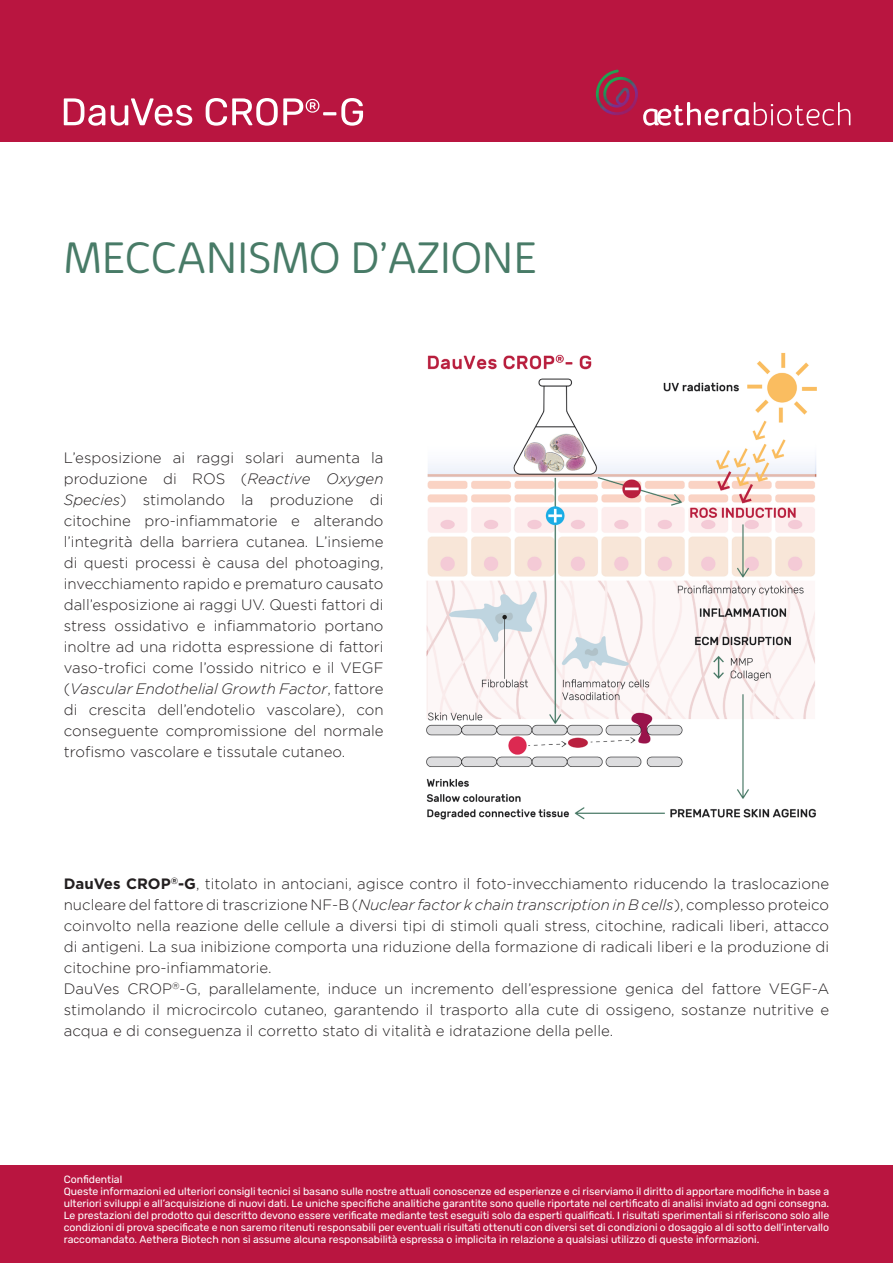
<style>
.page{position:relative;width:893px;height:1263px;background:#fff}
.page>*{position:absolute;margin:0;border:0;box-sizing:border-box;transform-origin:0 0}
.t1{font:300 45px "Kabrio Soft";color:#487b67}
.t2{font:300 15px/21px "Gotham";color:#231f20;text-align:justify}
.t3{font:10.5px/12px "Rubik";color:#fff;text-align:justify}
.s1{font-style:italic}
.s2{font-weight:700}
</style>
<div class="page">
<img style="left:426px;top:352px;width:391px;height:468px">
<div style="left:0;top:0;width:893px;height:141px;background:#b91540"></div>
<div style="left:0;top:1165px;width:893px;height:98px;background:#b91540"></div>
<svg style="left:64px;top:98px;width:299px;height:28px"></svg>
<img style="left:596px;top:70px;width:42px;height:45px">
<svg style="left:643px;top:102px;width:207px;height:24px"></svg>
<p class="t1" style="left:64px;top:232px;width:475px">MECCANISMO D’AZIONE</p>
<p class="t2" style="left:64px;top:447px;width:321px">L’esposizione ai raggi solari aumenta la produzione di ROS (<span class="s1">Reactive Oxygen Species</span>) stimolando la produzione di citochine pro-infiammatorie e alterando l’integrità della barriera cutanea. L’insieme di questi processi è causa del photoaging, invecchiamento rapido e prematuro causato dall’esposizione ai raggi UV. Questi fattori di stress ossidativo e infiammatorio portano inoltre ad una ridotta espressione di fattori vaso-trofici come l’ossido nitrico e il VEGF (<span class="s1">Vascular Endothelial Growth Factor</span>, fattore di crescita dell’endotelio vascolare), con conseguente compromissione del normale trofismo vascolare e tissutale cutaneo.</p>
<p class="t2" style="left:64px;top:873px;width:767px"><span class="s2">DauVes CROP</span><sup>®</sup><span class="s2">-G</span>, titolato in antociani, agisce contro il foto-invecchiamento riducendo la traslocazione nucleare del fattore di trascrizione NF-B (<span class="s1">Nuclear factor k chain transcription in B cells</span>), complesso proteico coinvolto nella reazione delle cellule a diversi tipi di stimoli quali stress, citochine, radicali liberi, attacco di antigeni. La sua inibizione comporta una riduzione della formazione di radicali liberi e la produzione di citochine pro-infiammatorie.</p>
<p class="t2" style="left:64px;top:978px;width:767px">DauVes CROP<sup>®</sup>-G, parallelamente, induce un incremento dell’espressione genica del fattore VEGF-A stimolando il microcircolo cutaneo, garantendo il trasporto alla cute di ossigeno, sostanze nutritive e acqua e di conseguenza il corretto stato di vitalità e idratazione della pelle.</p>
<p class="t3" style="left:64px;top:1173px;width:60px">Confidential</p>
<p class="t3" style="left:64px;top:1185px;width:767px">Queste informazioni ed ulteriori consigli tecnici si basano sulle nostre attuali conoscenze ed esperienze e ci riserviamo il diritto di apportare modifiche in base a ulteriori sviluppi e all’acquisizione di nuovi dati. Le uniche specifiche analitiche garantite sono quelle riportate nel certificato di analisi inviato ad ogni consegna.<br>Le prestazioni del prodotto qui descritto devono essere verificate mediante test eseguiti solo da esperti qualificati. I risultati sperimentali si riferiscono solo alle condizioni di prova specificate e non saremo ritenuti responsabili per eventuali risultati ottenuti con diversi set di condizioni o dosaggio al di sotto dell’intervallo raccomandato. Aethera Biotech non si assume alcuna responsabilità espressa o implicita in relazione a qualsiasi utilizzo di queste informazioni.</p>
</div>
